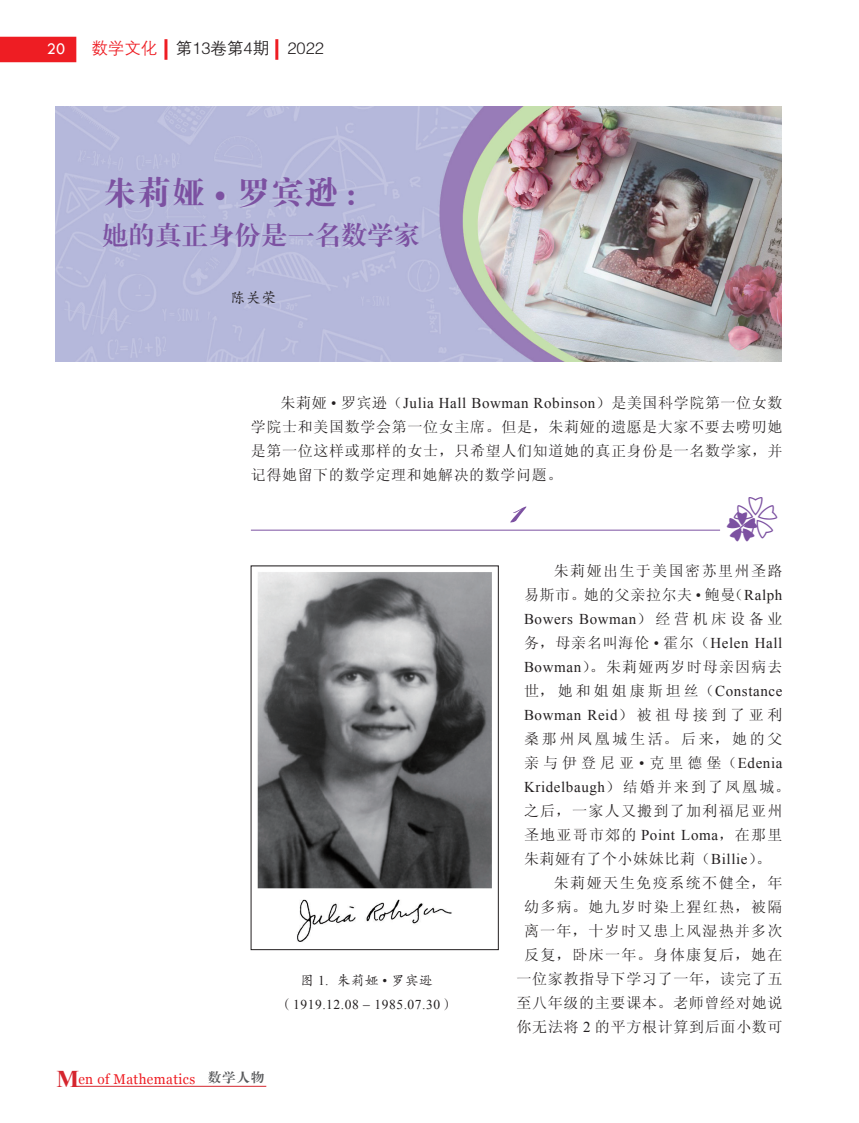
<style>
.page{position:relative;width:859px;height:1123px;background:#fff}
.page>*{position:absolute;margin:0;border:0;box-sizing:border-box;transform-origin:0 0}
.t1{font:700 55.5px "Bickham Script Pro";color:#7c51a1}
.t2{font:33px "FZDBSK GBK1 0";letter-spacing:.04em;color:#7c51a1}
.t3{font:31.65px "Koz Min Pr 6 N";color:#7c51a1}
.t4{font:25.5px "FZXBSK GBK1 0";letter-spacing:.04em;color:#7c51a1}
.t5{font:16.5px "FZZDXK GBK1 0";color:#231f20}
.t6{font:16.5px "Tw Cen";color:#fff}
.t7{font:15px/24px "Sim Sun";letter-spacing:.075em;color:#231f20;text-align:justify}
.t8{font:15px "Times New Roman";letter-spacing:.04em;color:#231f20}
.t9{font:15px "Sim Sun";letter-spacing:.045em;color:#231f20}
.t10{font:15px/24px "Sim Sun";letter-spacing:.095em;color:#231f20;text-align:right}
.t11{font:15px/24px "Sim Sun";letter-spacing:.18em;color:#231f20}
.t12{font:15px "Sim Sun";letter-spacing:.04em;color:#231f20}
.t13{font:15px "Sim Sun";letter-spacing:.1em;color:#231f20}
.t14{font:15px "FZKTK GBK1 0";color:#231f20}
.t15{font:14.1px "Georgia";letter-spacing:.03em;color:#ee1d23;scale:.95 1}
.t16{font:13.5px "Times New Roman";letter-spacing:.04em;color:#231f20}
.t17{font:13.5px "FZKTK GBK1 0";letter-spacing:.04em;color:#231f20}
.s1{color:#ee1d23}
.s2{font-family:"Minion Pro"}
.s3{font-family:"Sim Sun"}
.s4{font-size:45px}
.s5{font-family:"Times New Roman"}
.s6{font-family:"FZKTK GBK1 0"}
.s7{font-family:"Times New Roman";font-weight:700;font-size:24px;color:#d5252e}
</style>
<div class="page">
<hr style="left:73px;top:1085px;width:193px;height:1px;background:#d5252e">
<div style="left:0;top:37px;width:76px;height:25px;background:#ee1d23"></div>
<hr style="left:164px;top:39px;width:3px;height:21px;background:#ee1d23">
<hr style="left:275px;top:39px;width:3px;height:21px;background:#ee1d23">
<img style="left:55px;top:106px;width:727px;height:256px">
<img style="left:257px;top:572px;width:235px;height:370px">
<hr style="left:251px;top:530px;width:469px;height:1px;background:#7c51a1">
<p class="t6" style="left:47px;top:39px;width:20px">20</p>
<p class="t5" style="left:91px;top:40px;width:234px"><span class="s1">数学文化</span> 第13卷第4期 2022</p>
<h2 class="t2" style="left:103px;top:175px;width:275px">朱莉娅 <span class="s2">•</span> 罗宾逊：</h2>
<h3 class="t4" style="left:103px;top:221px;width:319px">她的真正身份是一名数学家</h3>
<p class="t14" style="left:230px;top:289px;width:48px">陈关荣</p>
<p class="t8" style="left:281px;top:393px;width:503px"><span class="s3">朱莉娅</span> • <span class="s3">罗宾逊（</span>Julia Hall Bowman Robinson<span class="s3">）是美国科学院第一位女数</span></p>
<p class="t7" style="left:251px;top:415px;width:533px">学院士和美国数学会第一位女主席。但是，朱莉娅的遗愿是大家不要去唠叨她是第一位这样或那样的女士，只希望人们知道她的真正身份是一名数学家，并记得她留下的数学定理和她解决的数学问题。</p>
<h1 class="t1" style="left:510px;top:470px;width:14px">1</h1>
<h3 class="t3" style="left:727px;top:510px;width:53px">✿<span class="s4">❀</span></h3>
<p class="t17" style="left:301px;top:973px;width:134px">图 <span class="s5">1.</span> 朱莉娅 <span class="s5">•</span> 罗宾逊</p>
<p class="t16" style="left:279px;top:995px;width:176px"><span class="s6">（</span>1919.12.08 – 1985.07.30<span class="s6">）</span></p>
<p class="t15" style="left:57px;top:1069px;width:220px"><span class="s7">M</span>en of Mathematics <sup>数学人物</sup></p>
<p class="t10" style="left:524px;top:559px;width:260px">朱莉娅出生于美国密苏里州圣路<br>易斯市。她的父亲拉尔夫 <span class="s5">•</span> 鲍曼（<span class="s5">Ralph</span></p>
<p class="t8" style="left:524px;top:609px;width:260px">Bowers Bowman<span class="s3">）经营机床设备业</span></p>
<p class="t7" style="left:524px;top:631px;width:260px">务，母亲名叫海伦 <span class="s5">•</span> 霍尔（<span class="s5">Helen Hall Bowman</span>）。朱莉娅两岁时母亲因病去世，她和姐姐康斯坦丝（<span class="s5">Constance</span></p>
<p class="t8" style="left:524px;top:705px;width:260px">Bowman Reid<span class="s3">）被祖母接到了亚利</span></p>
<p class="t11" style="left:524px;top:727px;width:260px">桑那州凤凰城生活。后来，她的父亲与伊登尼亚<span class="s5">•</span>克里德堡（<span class="s5">Edenia</span></p>
<p class="t8" style="left:524px;top:777px;width:267px">Kridelbaugh<span class="s3">）结婚并来到了凤凰城。</span></p>
<p class="t7" style="left:524px;top:799px;width:260px">之后，一家人又搬到了加利福尼亚州</p>
<p class="t7" style="left:524px;top:823px;width:260px">圣地亚哥市郊的 <span class="s5">Point Loma</span>，在那里</p>
<p class="t12" style="left:524px;top:851px;width:249px">朱莉娅有了个小妹妹比莉（<span class="s5">Billie</span>）。</p>
<p class="t13" style="left:554px;top:875px;width:230px">朱莉娅天生免疫系统不健全，年</p>
<p class="t7" style="left:524px;top:895px;width:260px">幼多病。她九岁时染上猩红热，被隔</p>
<p class="t7" style="left:524px;top:919px;width:260px">离一年，十岁时又患上风湿热并多次</p>
<p class="t7" style="left:524px;top:943px;width:260px">反复，卧床一年。身体康复后，她在</p>
<p class="t9" style="left:517px;top:971px;width:267px">一位家教指导下学习了一年，读完了五</p>
<p class="t9" style="left:517px;top:995px;width:267px">至八年级的主要课本。老师曾经对她说</p>
<p class="t9" style="left:517px;top:1019px;width:267px">你无法将 <span class="s5">2</span> 的平方根计算到后面小数可</p>
</div>
